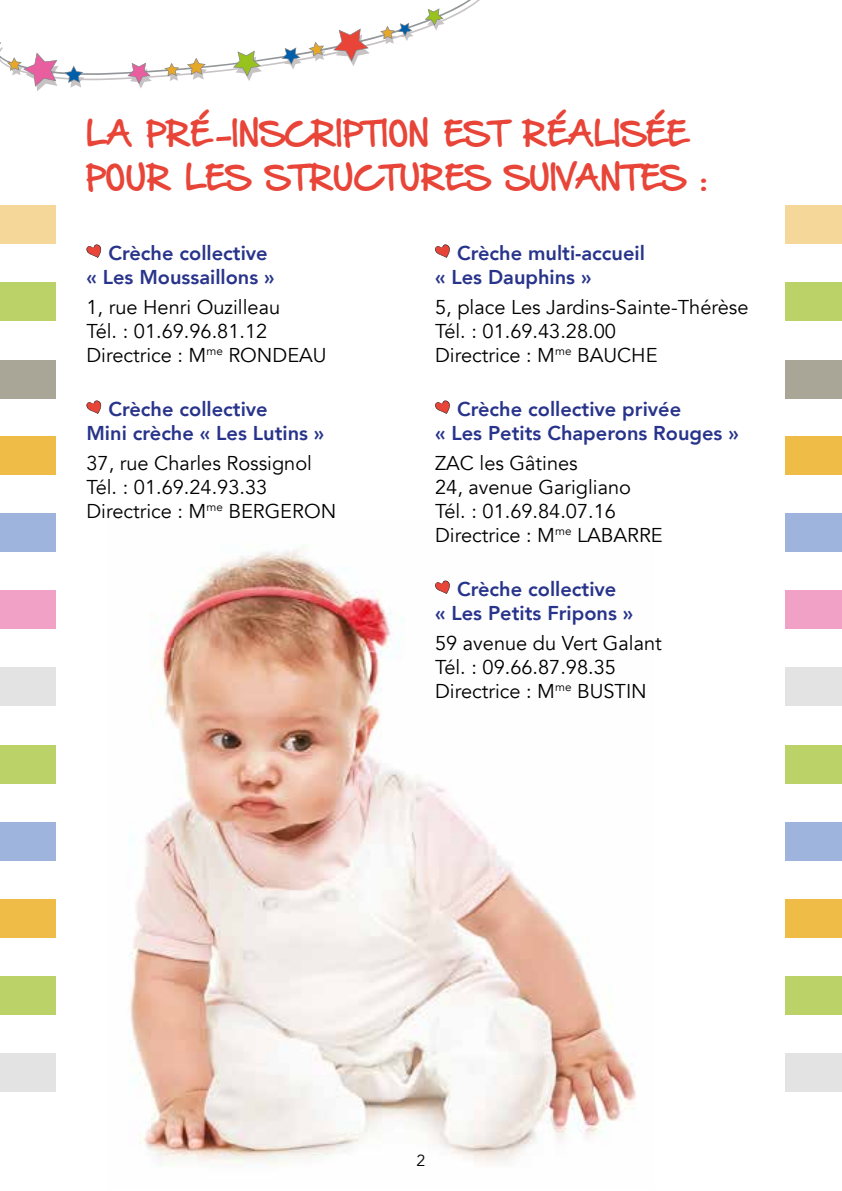
<style>
.page{position:relative;width:842px;height:1191px;background:#fff}
.page>*{position:absolute;margin:0;border:0;box-sizing:border-box;transform-origin:0 0}
.t1{font:28px/44px "Hand Of Sean Demo";letter-spacing:.01em;color:#e84438}
.t2{font:20px/24px "Avenir";color:#000}
.t3{font:800 20px/24px "Avenir";color:#28348b}
.t4{font:16px "Avenir";color:#000}
</style>
<div class="page">
<div style="left:0;top:1053px;width:842px;height:38px;background:#e3e3e3"></div>
<div style="left:0;top:976px;width:842px;height:38px;background:#bad267"></div>
<div style="left:0;top:899px;width:842px;height:38px;background:#efbc48"></div>
<div style="left:0;top:822px;width:842px;height:38px;background:#9fb4dd"></div>
<div style="left:0;top:744px;width:842px;height:39px;background:#bad267"></div>
<div style="left:0;top:667px;width:842px;height:39px;background:#e3e3e3"></div>
<div style="left:0;top:590px;width:842px;height:39px;background:#f1a1c6"></div>
<div style="left:0;top:513px;width:842px;height:39px;background:#9fb4dd"></div>
<div style="left:0;top:436px;width:842px;height:39px;background:#efbc48"></div>
<div style="left:0;top:360px;width:842px;height:38px;background:#a9a698"></div>
<div style="left:0;top:283px;width:842px;height:38px;background:#bad267"></div>
<div style="left:0;top:206px;width:842px;height:38px;background:#f5d899"></div>
<div style="left:57px;top:193px;width:728px;height:971px;background:#fff"></div>
<img style="left:128px;top:550px;width:508px;height:616px">
<svg style="left:86px;top:244px;width:16px;height:14px"></svg>
<svg style="left:86px;top:400px;width:16px;height:14px"></svg>
<svg style="left:435px;top:244px;width:15px;height:14px"></svg>
<svg style="left:435px;top:400px;width:15px;height:14px"></svg>
<svg style="left:434px;top:579px;width:18px;height:15px"></svg>
<svg style="left:0;top:0;width:480px;height:87px"></svg>
<h1 class="t1" style="left:86px;top:116px;width:622px">LA PRÉ -INSCRIPTION EST RÉALISÉE<br>POUR LES STRUCTURES SUIVANTES :</h1>
<p class="t3" style="left:86px;top:241px;width:190px;text-indent:22px">Crèche collective « Les Moussaillons »</p>
<p class="t2" style="left:86px;top:295px;width:242px">1, rue Henri Ouzilleau<br>Tél. : 01.69.96.81.12<br>Directrice : M<sup>me</sup> RONDEAU</p>
<p class="t3" style="left:86px;top:397px;width:239px;text-indent:22px">Crèche collective<br>Mini crèche « Les Lutins »</p>
<p class="t2" style="left:86px;top:451px;width:251px">37, rue Charles Rossignol<br>Tél. : 01.69.24.93.33<br>Directrice : M<sup>me</sup> BERGERON</p>
<p class="t3" style="left:435px;top:241px;width:211px;text-indent:22px">Crèche multi-accueil « Les Dauphins »</p>
<p class="t2" style="left:435px;top:295px;width:315px">5, place Les Jardins-Sainte-Thérèse<br>Tél. : 01.69.43.28.00<br>Directrice : M<sup>me</sup> BAUCHE</p>
<p class="t3" style="left:435px;top:397px;width:305px;text-indent:22px">Crèche collective privée<br>« Les Petits Chaperons Rouges »</p>
<p class="t2" style="left:435px;top:451px;width:229px">ZAC les Gâtines<br>24, avenue Garigliano<br>Tél. : 01.69.84.07.16<br>Directrice : M<sup>me</sup> LABARRE</p>
<p class="t3" style="left:435px;top:577px;width:200px;text-align:center">Crèche collective<br>« Les Petits Fripons »</p>
<p class="t2" style="left:435px;top:631px;width:228px">59 avenue du Vert Galant<br>Tél. : 09.66.87.98.35<br>Directrice : M<sup>me</sup> BUSTIN</p>
<p class="t4" style="left:416px;top:1150px;width:10px">2</p>
</div>
